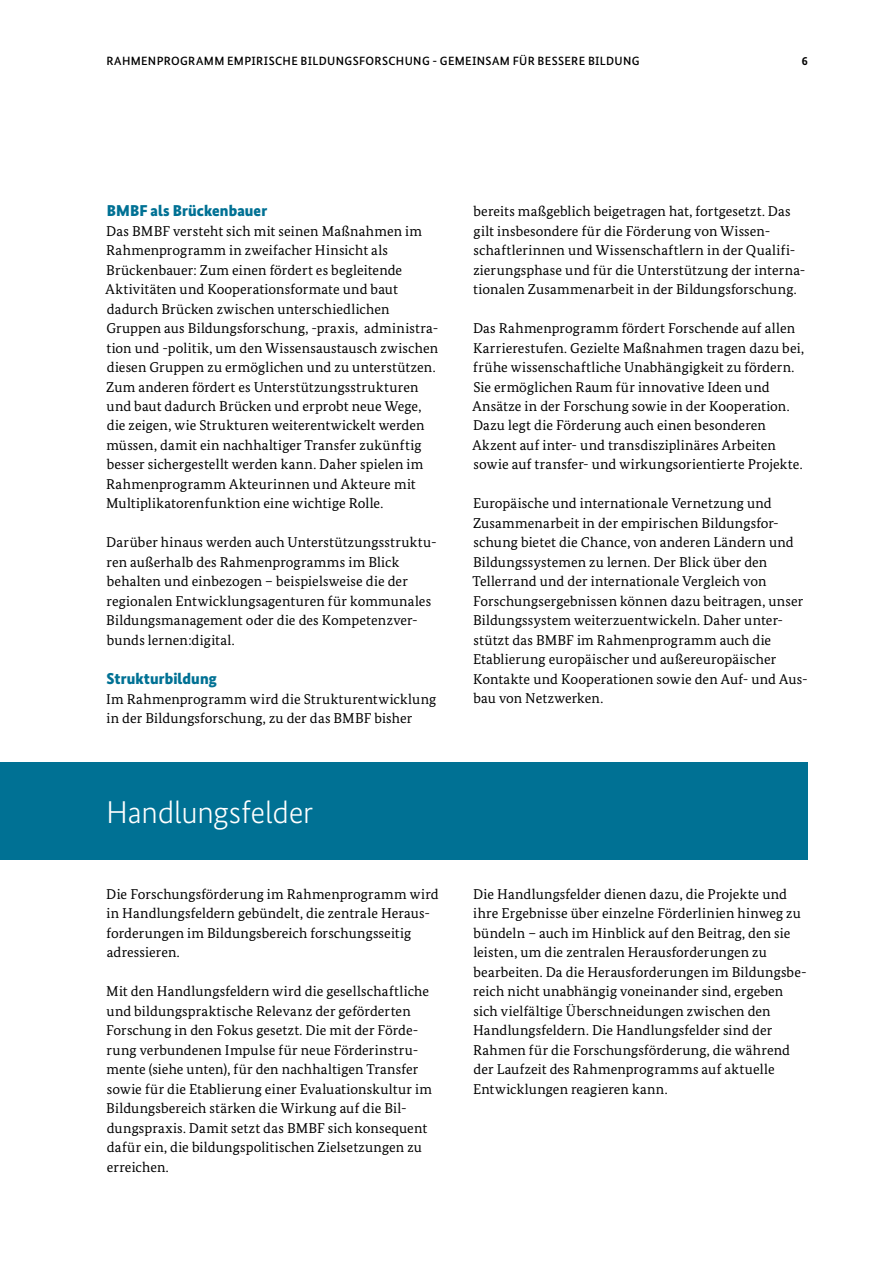
<style>
.page{position:relative;width:893px;height:1263px;background:#fff}
.page>*{position:absolute;margin:0;border:0;box-sizing:border-box;transform-origin:0 0}
.t1{font:300 31.5px "Bundes Sans";letter-spacing:-.01em;color:#fff}
.t2{font:900 15.75px "Bundes Sans";letter-spacing:.005em;color:#007194}
.t3{font:14.25px/19.5px "Bundes Serif";letter-spacing:.01em;color:#000}
.t4{font:500 12px "Bundes Sans";letter-spacing:.03em;color:#000}
.t5{font:700 12px "Bundes Sans";color:#000}
</style>
<div class="page">
<div style="left:0;top:762px;width:808px;height:98px;background:#007194"></div>
<p class="t4" style="left:106px;top:53px;width:535px">RAHMENPROGRAMM EMPIRISCHE BILDUNGSFORSCHUNG GEMEINSAM FÜR BESSERE BILDUNG</p>
<p class="t4" style="left:432px;top:53px;width:6px">-</p>
<p class="t5" style="left:802px;top:53px;width:7px">6</p>
<p class="t2" style="left:107px;top:201px;width:162px">BMBF als Brückenbauer</p>
<p class="t3" style="left:106px;top:221px;width:334px">Das BMBF versteht sich mit seinen Maßnahmen im Rahmenprogramm in zweifacher Hinsicht als Brückenbauer: Zum einen fördert es begleitende Aktivitäten und Kooperationsformate und baut dadurch Brücken zwischen unterschiedlichen Gruppen aus Bildungsforschung, -praxis, administra&shy;tion und -politik, um den Wissensaustausch zwischen diesen Gruppen zu ermöglichen und zu unterstützen.<br>Zum anderen fördert es Unterstützungsstrukturen und baut dadurch Brücken und erprobt neue Wege, die zeigen, wie Strukturen weiterentwickelt werden müssen, damit ein nachhaltiger Transfer zukünftig besser sichergestellt werden kann. Daher spielen im Rahmenprogramm Akteurinnen und Akteure mit Multiplikatorenfunktion eine wichtige Rolle.</p>
<p class="t3" style="left:106px;top:533px;width:332px">Darüber hinaus werden auch Unterstützungsstruktu&shy;ren außerhalb des Rahmenprogramms im Blick behalten und einbezogen – beispielsweise die der regionalen Entwicklungsagenturen für kommunales Bildungsmanagement oder die des Kompetenzver&shy;bunds lernen:digital.</p>
<p class="t2" style="left:107px;top:669px;width:112px">Strukturbildung</p>
<p class="t3" style="left:106px;top:689px;width:332px">Im Rahmenprogramm wird die Strukturentwicklung in der Bildungsforschung, zu der das BMBF bisher</p>
<h1 class="t1" style="left:106px;top:795px;width:209px">Handlungsfelder</h1>
<p class="t3" style="left:106px;top:884px;width:334px">Die Forschungsförderung im Rahmenprogramm wird in Handlungsfeldern gebündelt, die zentrale Heraus&shy;forderungen im Bildungsbereich forschungsseitig adressieren.</p>
<p class="t3" style="left:106px;top:981px;width:327px">Mit den Handlungsfeldern wird die gesellschaftliche und bildungspraktische Relevanz der geförderten Forschung in den Fokus gesetzt. Die mit der Förde&shy;rung verbundenen Impulse für neue Förderinstru&shy;mente (siehe unten), für den nachhaltigen Transfer sowie für die Etablierung einer Evaluationskultur im Bildungsbereich stärken die Wirkung auf die Bil&shy;dungspraxis. Damit setzt das BMBF sich konsequent dafür ein, die bildungspolitischen Zielsetzungen zu erreichen.</p>
<p class="t3" style="left:473px;top:201px;width:334px">bereits maßgeblich beigetragen hat, fortgesetzt. Das gilt insbesondere für die Förderung von Wissen&shy;schaftlerinnen und Wissenschaftlern in der Qualifi&shy;zierungsphase und für die Unterstützung der interna&shy;tionalen Zusammenarbeit in der Bildungsforschung.</p>
<p class="t3" style="left:472px;top:318px;width:333px">Das Rahmenprogramm fördert Forschende auf allen Karrierestufen. Gezielte Maßnahmen tragen dazu bei, frühe wissenschaftliche Unabhängigkeit zu fördern.<br>Sie ermöglichen Raum für innovative Ideen und Ansätze in der Forschung sowie in der Kooperation.<br>Dazu legt die Förderung auch einen besonderen Akzent auf inter- und transdisziplinäres Arbeiten sowie auf transfer- und wirkungsorientierte Projekte.</p>
<p class="t3" style="left:472px;top:494px;width:337px">Europäische und internationale Vernetzung und Zusammenarbeit in der empirischen Bildungsfor&shy;schung bietet die Chance, von anderen Ländern und Bildungssystemen zu lernen. Der Blick über den Tellerrand und der internationale Vergleich von Forschungsergebnissen können dazu beitragen, unser Bildungssystem weiterzuentwickeln. Daher unter&shy;stützt das BMBF im Rahmenprogramm auch die Etablierung europäischer und außereuropäischer Kontakte und Kooperationen sowie den Auf- und Aus&shy;bau von Netzwerken.</p>
<p class="t3" style="left:473px;top:884px;width:335px">Die Handlungsfelder dienen dazu, die Projekte und ihre Ergebnisse über einzelne Förderlinien hinweg zu bündeln – auch im Hinblick auf den Beitrag, den sie leisten, um die zentralen Herausforderungen zu bearbeiten. Da die Herausforderungen im Bildungsbe&shy;reich nicht unabhängig voneinander sind, ergeben sich vielfältige Überschneidungen zwischen den Handlungsfeldern. Die Handlungsfelder sind der Rahmen für die Forschungsförderung, die während der Laufzeit des Rahmenprogramms auf aktuelle Entwicklungen reagieren kann.</p>
</div>
